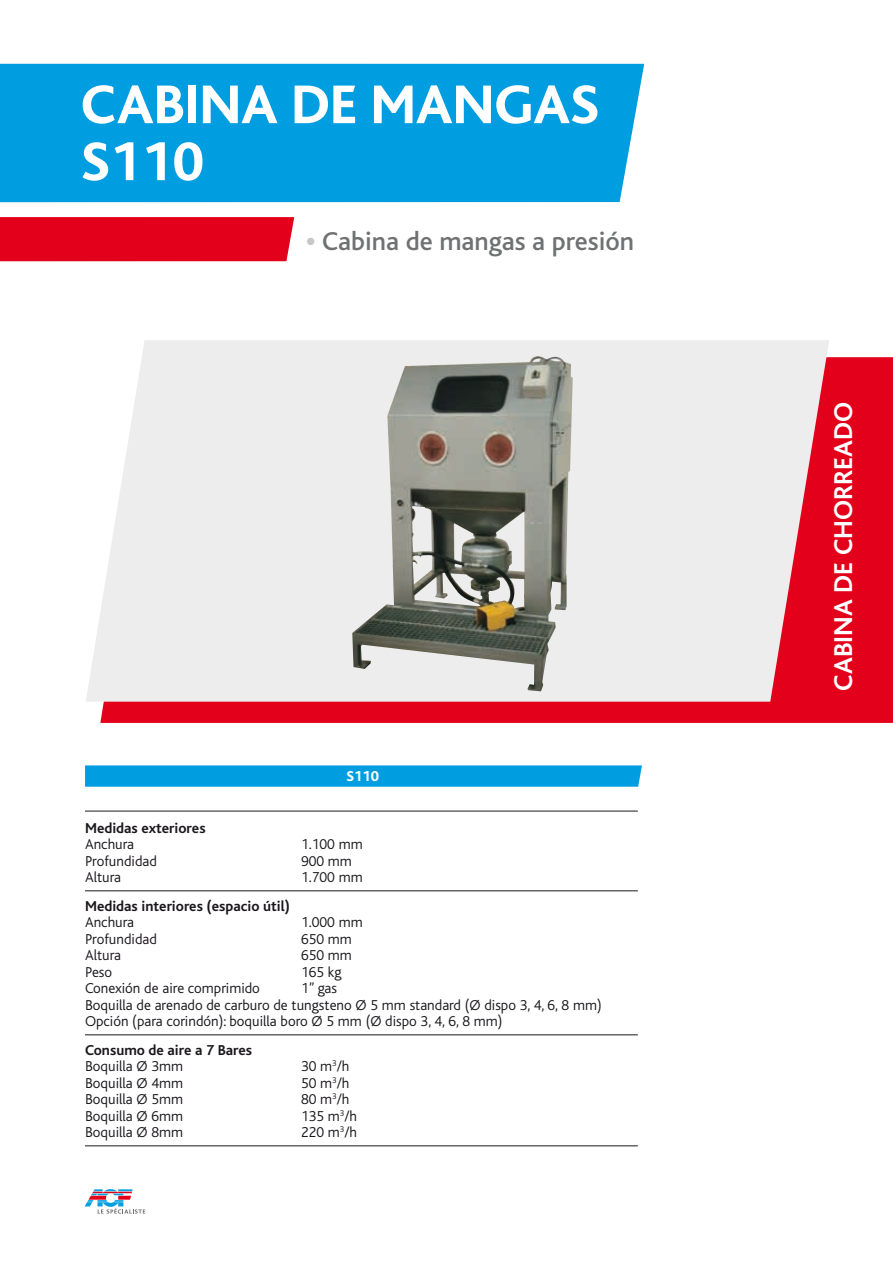
<style>
.page{position:relative;width:893px;height:1263px;background:#fff}
.page>*{position:absolute;margin:0;border:0;box-sizing:border-box;transform-origin:0 0}
.t1{font:800 57px/57px "Bliss";color:#fff}
.t2{font:500 27px "Bliss";color:#707173}
.t3{font:700 27px "Bliss";color:#fff}
.t4{font:300 15px/16.5px "Bliss";color:#1a171c}
.t5{font:700 15px "Bliss";color:#1a171c}
.t6{font:800 15px "Bliss";color:#fff}
.s1{font-weight:800;color:#c6c7c9}
</style>
<div class="page">
<div style="left:100px;top:357px;width:793px;height:366px;background:#e2001a"></div>
<svg style="left:86px;top:340px;width:743px;height:362px;background:#ede1e4"></svg>
<div style="left:0;top:64px;width:644px;height:138px;background:#009ee0"></div>
<div style="left:0;top:217px;width:294px;height:44px;background:#e2001a"></div>
<svg style="left:85px;top:765px;width:557px;height:22px;background:#09a1e1"></svg>
<svg style="left:84px;top:1189px;width:62px;height:25px"></svg>
<img style="left:352px;top:352px;width:221px;height:339px">
<hr style="left:85px;top:811px;width:553px;height:1px;background:#1a171c">
<hr style="left:85px;top:890px;width:553px;height:1px;background:#1a171c">
<hr style="left:85px;top:1034px;width:553px;height:1px;background:#1a171c">
<hr style="left:85px;top:1145px;width:553px;height:1px;background:#1a171c">
<h1 class="t1" style="left:81px;top:77px;width:520px">CABINA DE MANGAS<br>S110</h1>
<h2 class="t2" style="left:306px;top:227px;width:329px"><span class="s1">•</span> Cabina de mangas a presión</h2>
<p class="t6" style="left:346px;top:768px;width:34px">S110</p>
<p class="t5" style="left:85px;top:820px;width:122px">Medidas exteriores</p>
<p class="t4" style="left:85px;top:836px;width:51px">Anchura</p>
<p class="t4" style="left:301px;top:836px;width:63px">1.100 mm</p>
<p class="t4" style="left:85px;top:853px;width:73px">Profundidad</p>
<p class="t4" style="left:301px;top:853px;width:52px">900 mm</p>
<p class="t4" style="left:85px;top:869px;width:38px">Altura</p>
<p class="t4" style="left:301px;top:869px;width:63px">1.700 mm</p>
<p class="t5" style="left:85px;top:898px;width:207px">Medidas interiores (espacio útil)</p>
<p class="t4" style="left:85px;top:914px;width:51px">Anchura</p>
<p class="t4" style="left:301px;top:914px;width:63px">1.000 mm</p>
<p class="t4" style="left:85px;top:931px;width:73px">Profundidad</p>
<p class="t4" style="left:301px;top:931px;width:52px">650 mm</p>
<p class="t4" style="left:85px;top:947px;width:38px">Altura</p>
<p class="t4" style="left:301px;top:947px;width:52px">650 mm</p>
<p class="t4" style="left:85px;top:964px;width:29px">Peso</p>
<p class="t4" style="left:301px;top:964px;width:42px">165 kg</p>
<p class="t4" style="left:85px;top:980px;width:176px">Conexión de aire comprimido</p>
<p class="t4" style="left:85px;top:980px;width:518px;text-indent:216px">1” gas<br>Boquilla de arenado de carburo de tungsteno Ø 5 mm standard (Ø dispo 3, 4, 6, 8 mm)<br>Opción (para corindón): boquilla boro Ø 5 mm (Ø dispo 3, 4, 6, 8 mm)</p>
<p class="t5" style="left:85px;top:1042px;width:169px">Consumo de aire a 7 Bares</p>
<p class="t4" style="left:85px;top:1058px;width:100px">Boquilla Ø 3mm</p>
<p class="t4" style="left:301px;top:1058px;width:50px">30 m<sup>3</sup>/h</p>
<p class="t4" style="left:85px;top:1075px;width:100px">Boquilla Ø 4mm</p>
<p class="t4" style="left:301px;top:1075px;width:50px">50 m<sup>3</sup>/h</p>
<p class="t4" style="left:85px;top:1091px;width:100px">Boquilla Ø 5mm</p>
<p class="t4" style="left:301px;top:1091px;width:50px">80 m<sup>3</sup>/h</p>
<p class="t4" style="left:85px;top:1108px;width:100px">Boquilla Ø 6mm</p>
<p class="t4" style="left:301px;top:1108px;width:58px">135 m<sup>3</sup>/h</p>
<p class="t4" style="left:85px;top:1124px;width:100px">Boquilla Ø 8mm</p>
<p class="t4" style="left:301px;top:1124px;width:58px">220 m<sup>3</sup>/h</p>
<h2 class="t3" style="left:829px;top:691px;width:291px;rotate:-90deg">CABINA DE CHORREADO</h2>
</div>
